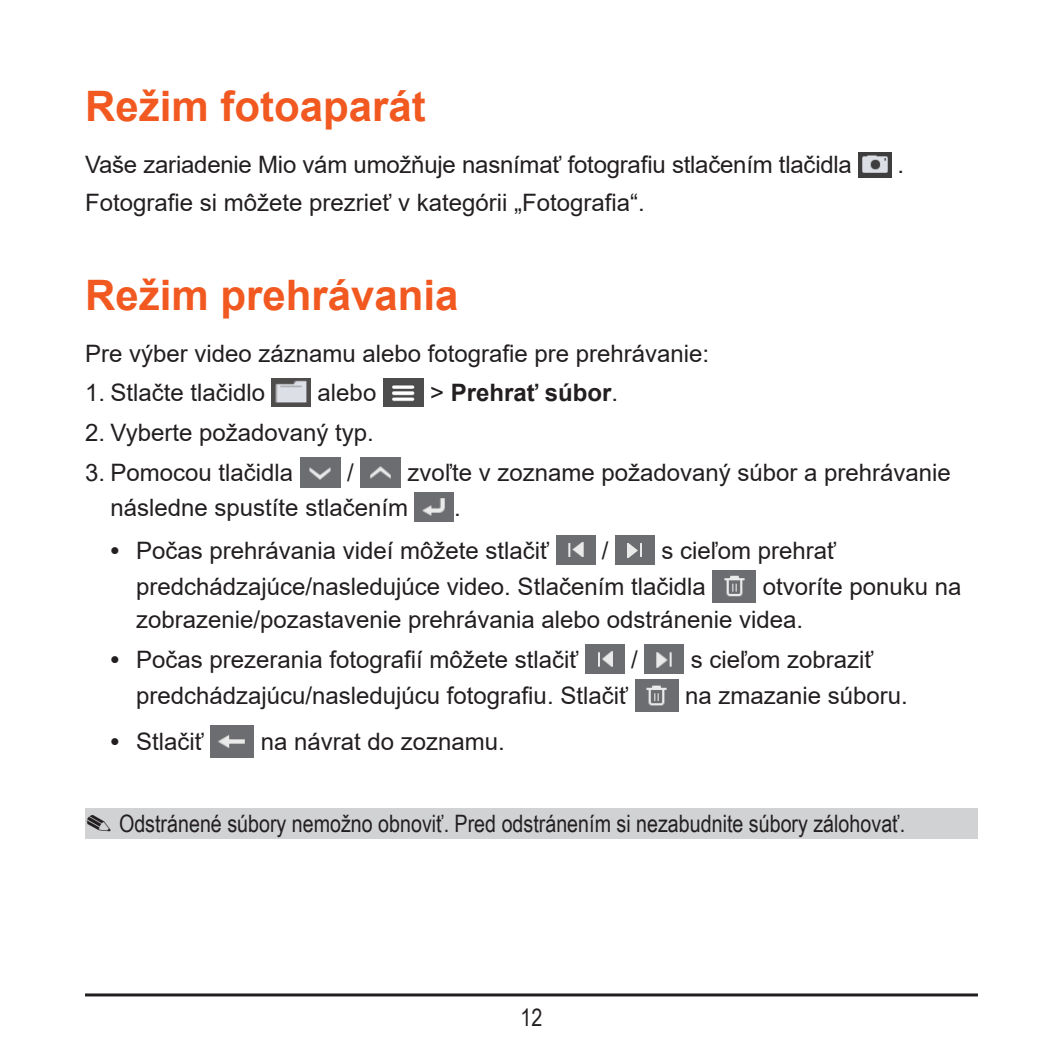
<style>
.page{position:relative;width:1063px;height:1063px;background:#fff}
.page>*{position:absolute;margin:0;border:0;box-sizing:border-box;transform-origin:0 0}
.t1{font:700 42px "Arial";color:#f15921}
.t2{font:24px/34.8px "Arial";color:#231f20}
.t3{font:24px "Arial Narrow";color:#231f20}
.t4{font:700 24px "Arial";color:#231f20}
.s1{font-weight:400}
.s2{font-family:"Arial Unicode MS";font-size:30px}
</style>
<div class="page">
<hr style="left:85px;top:993px;width:893px;height:3px;background:#231f20">
<div style="left:85px;top:809px;width:893px;height:30px;background:#d1d2d4"></div>
<img style="left:858px;top:152px;width:33px;height:25px">
<img style="left:272px;top:378px;width:39px;height:29px">
<img style="left:383px;top:379px;width:40px;height:28px">
<img style="left:300px;top:457px;width:40px;height:31px">
<img style="left:360px;top:457px;width:41px;height:31px">
<img style="left:415px;top:493px;width:39px;height:29px">
<img style="left:556px;top:535px;width:39px;height:30px">
<img style="left:615px;top:535px;width:40px;height:30px">
<img style="left:712px;top:570px;width:44px;height:33px">
<img style="left:585px;top:645px;width:40px;height:29px">
<img style="left:645px;top:645px;width:39px;height:29px">
<img style="left:635px;top:679px;width:43px;height:33px">
<img style="left:210px;top:725px;width:44px;height:33px">
<h1 class="t1" style="left:85px;top:77px;width:342px">Režim fotoaparát</h1>
<p class="t2" style="left:85px;top:147px;width:768px">Vaše zariadenie Mio vám umožňuje nasnímať fotografiu stlačením tlačidla</p>
<p class="t2" style="left:85px;top:185px;width:561px">Fotografie si môžete prezrieť v kategórii „Fotografia“.</p>
<p class="t2" style="left:897px;top:147px;width:8px">.</p>
<h1 class="t1" style="left:85px;top:265px;width:375px">Režim prehrávania</h1>
<p class="t2" style="left:85px;top:336px;width:626px">Pre výber video záznamu alebo fotografie pre prehrávanie:</p>
<p class="t2" style="left:85px;top:375px;width:182px">1. Stlačte tlačidlo</p>
<p class="t2" style="left:318px;top:375px;width:60px">alebo</p>
<p class="t4" style="left:430px;top:376px;width:190px"><span class="s1">&gt;</span> Prehrať súbor<span class="s1">.</span></p>
<p class="t2" style="left:85px;top:415px;width:290px">2. Vyberte požadovaný typ.</p>
<p class="t2" style="left:85px;top:455px;width:210px">3. Pomocou tlačidla</p>
<p class="t2" style="left:347px;top:455px;width:8px">/</p>
<p class="t2" style="left:111px;top:455px;width:842px;text-indent:297px">zvoľte v zozname požadovaný súbor a prehrávanie následne spustíte stlačením</p>
<p class="t2" style="left:454px;top:490px;width:8px">.</p>
<p class="t2" style="left:111px;top:533px;width:440px">● Počas prehrávania videí môžete stlačiť</p>
<p class="t2" style="left:602px;top:533px;width:8px">/</p>
<p class="t2" style="left:136px;top:532px;width:701px;line-height:36px;text-indent:525px">s cieľom prehrať predchádzajúce/nasledujúce video. Stlačením tlačidla</p>
<p class="t2" style="left:136px;top:570px;width:827px;line-height:33.3px;text-indent:627px">otvoríte ponuku na zobrazenie/pozastavenie prehrávania alebo odstránenie videa.</p>
<p class="t2" style="left:111px;top:642px;width:470px">● Počas prezerania fotografií môžete stlačiť</p>
<p class="t2" style="left:631px;top:642px;width:8px">/</p>
<p class="t2" style="left:691px;top:642px;width:184px">s cieľom zobraziť</p>
<p class="t2" style="left:136px;top:678px;width:493px">predchádzajúcu/nasledujúcu fotografiu. Stlačiť</p>
<p class="t2" style="left:685px;top:678px;width:224px">na zmazanie súboru.</p>
<p class="t2" style="left:111px;top:724px;width:95px">● Stlačiť</p>
<p class="t2" style="left:261px;top:724px;width:246px">na návrat do zoznamu.</p>
<p class="t3" style="left:85px;top:806px;width:822px"><span class="s2">✎</span> Odstránené súbory nemožno obnoviť. Pred odstránením si nezabudnite súbory zálohovať.</p>
<p class="t3" style="left:521px;top:1000px;width:23px">12</p>
</div>
